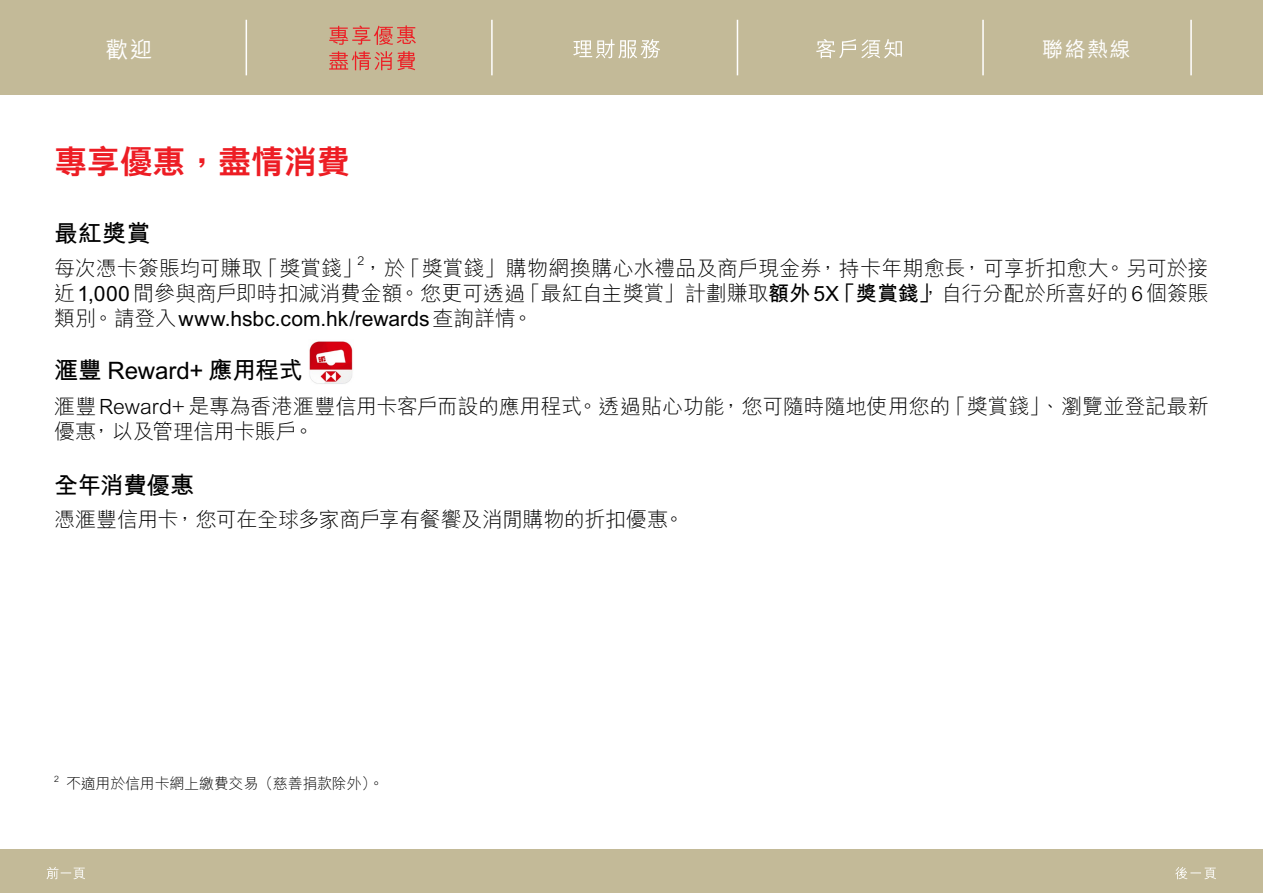
<style>
.page{position:relative;width:1263px;height:893px;background:#fff}
.page>*{position:absolute;margin:0;border:0;box-sizing:border-box;transform-origin:0 0}
.t1{font:800 33px "M Hei H Kfor HSBC";letter-spacing:-.005em;color:#ed1d24}
.t2{font:700 24px "M Hei H Kfor HSBC";letter-spacing:-.01em;color:#000}
.t3{font:500 22.5px "M Hei H Kfor HSBC";color:#fff}
.t4{font:300 21px/25.2px "M Hei H Kfor HSBC";letter-spacing:-.005em;color:#000}
.t5{font:300 21px "M Hei H Kfor HSBC";letter-spacing:-.025em;color:#000}
.t6{font:500 21px "M Hei H Kfor HSBC";color:#fff}
.t7{font:300 15px "M Hei H Kfor HSBC";letter-spacing:-.015em;color:#000}
.t8{font:300 12.3px "M Hei H Kfor HSBC";color:#000}
.t9{font:300 8.7px "M Hei H Kfor HSBC";color:#000}
.s1{font-weight:700}
</style>
<div class="page">
<div style="left:0;top:0;width:1263px;height:95px;background:#c3ba98"></div>
<div style="left:0;top:849px;width:1263px;height:44px;background:#c3ba98"></div>
<hr style="left:246px;top:20px;width:1px;height:55px;background:#fff">
<hr style="left:491px;top:20px;width:2px;height:55px;background:#fff">
<hr style="left:737px;top:20px;width:1px;height:55px;background:#fff">
<hr style="left:982px;top:20px;width:2px;height:55px;background:#fff">
<hr style="left:1190px;top:20px;width:2px;height:55px;background:#fff">
<svg style="left:329px;top:51px;width:86px;height:19px"></svg>
<svg style="left:329px;top:25px;width:87px;height:20px"></svg>
<svg style="left:573px;top:39px;width:87px;height:20px"></svg>
<svg style="left:816px;top:39px;width:86px;height:19px"></svg>
<svg style="left:47px;top:867px;width:38px;height:12px"></svg>
<svg style="left:1175px;top:867px;width:41px;height:12px"></svg>
<img style="left:309px;top:341px;width:44px;height:43px">
<p class="t3" style="left:106px;top:33px;width:48px">歡迎</p>
<p class="t6" style="left:1042px;top:34px;width:90px">聯絡熱線</p>
<h1 class="t1" style="left:54px;top:146px;width:297px">專享優惠，盡情消費</h1>
<p class="t2" style="left:54px;top:216px;width:98px">最紅獎賞</p>
<p class="t4" style="left:54px;top:255px;width:1156px">每次憑卡簽賬均可賺取「獎賞錢」，於「獎賞錢」購物網換購心水禮品及商戶現金券，持卡年期愈長，可享折扣愈大。另可於接</p>
<p class="t8" style="left:357px;top:254px;width:8px">2</p>
<p class="t4" style="left:54px;top:280px;width:1156px">近<span class="s1">1,000</span> 間參與商戶即時扣減消費金額。您更可透過「最紅自主獎賞」計劃賺取<span class="s1">額外 5X「獎賞錢」</span>，自行分配於所喜好的 6個簽賬類別。請登入<span class="s1">www.hsbc.com.hk/rewards</span>查詢詳情。</p>
<p class="t2" style="left:54px;top:353px;width:250px">滙豐 Reward+ 應用程式</p>
<p class="t4" style="left:54px;top:393px;width:1156px">滙豐Reward+ 是專為香港滙豐信用卡客戶而設的應用程式。透過貼心功能，您可隨時隨地使用您的「獎賞錢」、瀏覽並登記最新優惠，以及管理信用卡賬戶。</p>
<p class="t2" style="left:54px;top:467px;width:142px">全年消費優惠</p>
<p class="t5" style="left:54px;top:509px;width:632px">憑滙豐信用卡，您可在全球多家商戶享有餐饗及消閒購物的折扣優惠。</p>
<p class="t9" style="left:54px;top:774px;width:6px">2</p>
<p class="t7" style="left:66px;top:776px;width:319px">不適用於信用卡網上繳費交易（慈善捐款除外）。</p>
</div>
